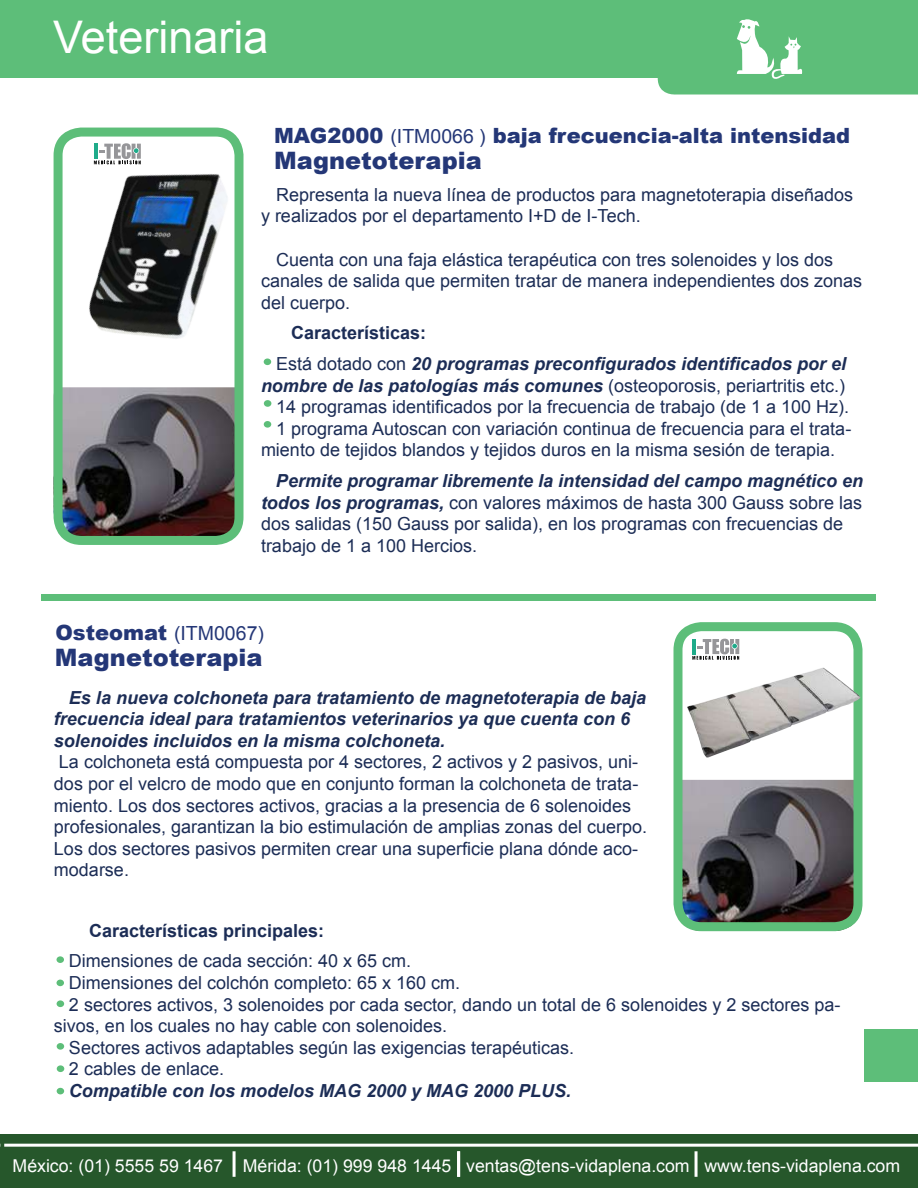
<style>
.page{position:relative;width:918px;height:1188px;background:#fff}
.page>*{position:absolute;margin:0;border:0;box-sizing:border-box;transform-origin:0 0}
.t1{font:45px "Arial";color:#fff}
.t2{font:900 24px "Arial";color:#243777}
.t3{font:900 21px "Arial";color:#243777}
.t4{font:19.5px "Arial";color:#243777}
.t5{font:18px/21.6px "Arial";color:#1c2d56}
.t6{font:italic 700 18px/21.6px "Arial";color:#1c2d56}
.t7{font:700 18px "Arial";color:#1c2d56}
.t8{font:17.7px "Arial";color:#fff}
.s1{font-weight:400;font-size:19.5px}
.s2{font-style:normal}
.s3{font-weight:400;font-style:normal}
.s4{font-weight:700;font-style:italic}
.s5{font-weight:900;font-size:21px}
</style>
<div class="page">
<div style="left:0;top:0;width:918px;height:78px;background:#5dbe79"></div>
<div style="left:864px;top:1029px;width:54px;height:53px;background:#5dbe79"></div>
<svg style="left:658px;top:19px;width:260px;height:76px"></svg>
<div style="left:2px;top:1134px;width:916px;height:54px;background:#26572b"></div>
<hr style="left:0;top:1134px;width:2px;height:54px;background:#26572b">
<hr style="left:695px;top:1151px;width:3px;height:26px;background:#fff">
<hr style="left:233px;top:1151px;width:3px;height:26px;background:#fff">
<hr style="left:457px;top:1151px;width:3px;height:26px;background:#fff">
<hr style="left:4px;top:1144px;width:914px;height:3px;background:#fff">
<div style="left:42px;top:594px;width:834px;height:6px;background:#5dbe79"></div>
<img style="left:64px;top:387px;width:170px;height:148px">
<div style="left:54px;top:128px;width:190px;height:417px;border:9px solid #5dbe79;border-radius:23px"></div>
<div style="left:264px;top:400px;width:7px;height:7px;background:#5dbe79;border-radius:50%"></div>
<div style="left:264px;top:421px;width:7px;height:7px;background:#5dbe79;border-radius:50%"></div>
<img style="left:53px;top:135px;width:219px;height:242px">
<svg style="left:94px;top:143px;width:47px;height:21px"></svg>
<img style="left:684px;top:780px;width:169px;height:141px">
<div style="left:674px;top:622px;width:189px;height:309px;border:9px solid #5dbe79;border-radius:23px"></div>
<div style="left:57px;top:956px;width:7px;height:7px;background:#5dbe79;border-radius:50%"></div>
<div style="left:57px;top:1043px;width:7px;height:7px;background:#5dbe79;border-radius:50%"></div>
<div style="left:57px;top:1065px;width:7px;height:7px;background:#5dbe79;border-radius:50%"></div>
<div style="left:57px;top:1088px;width:7px;height:6px;background:#5dbe79;border-radius:50%"></div>
<div style="left:57px;top:980px;width:7px;height:6px;background:#5dbe79;border-radius:50%"></div>
<div style="left:57px;top:1000px;width:7px;height:7px;background:#5dbe79;border-radius:50%"></div>
<img style="left:687px;top:665px;width:176px;height:98px">
<svg style="left:692px;top:639px;width:47px;height:21px"></svg>
<h1 class="t1" style="left:53px;top:8px;width:217px">Veterinaria</h1>
<p class="t3" style="left:274px;top:120px;width:578px">MAG2000 <span class="s1">(ITM0066 )</span> baja frecuencia-alta intensidad</p>
<h2 class="t2" style="left:274px;top:143px;width:209px">Magnetoterapia</h2>
<p class="t5" style="left:261px;top:184px;width:594px;text-indent:15px">Representa la nueva línea de productos para magnetoterapia diseñados y realizados por el departamento I+D de I-Tech.</p>
<p class="t5" style="left:261px;top:249px;width:603px;text-indent:15px">Cuenta con una faja elástica terapéutica con tres solenoides y los dos canales de salida que permiten tratar de manera independientes dos zonas del cuerpo.</p>
<p class="t6" style="left:276px;top:318px;width:572px;line-height:30.6px;text-indent:15px"><span class="s2">Características:<br></span><span class="s3">Está dotado con</span> 20 programas preconfigurados identificados por el</p>
<p class="t6" style="left:261px;top:375px;width:586px">nombre de las patologías más comunes <span class="s3">(osteoporosis, periartritis etc.)</span></p>
<p class="t5" style="left:276px;top:396px;width:575px">14 programas identificados por la frecuencia de trabajo (de 1 a 100 Hz).</p>
<p class="t5" style="left:276px;top:418px;width:577px">1 programa Autoscan con variación continua de frecuencia para el trata-</p>
<p class="t5" style="left:261px;top:439px;width:576px">miento de tejidos blandos y tejidos duros en la misma sesión de terapia.</p>
<p class="t5" style="left:261px;top:470px;width:604px;text-indent:15px"><span class="s4">Permite programar libremente la intensidad del campo magnético en todos los programas,</span> con valores máximos de hasta 300 Gauss sobre las dos salidas (150 Gauss por salida), en los programas con frecuencias de trabajo de 1 a 100 Hercios.</p>
<p class="t4" style="left:55px;top:620px;width:210px"><span class="s5">Osteomat</span> (ITM0067)</p>
<h2 class="t2" style="left:55px;top:640px;width:209px">Magnetoterapia</h2>
<p class="t6" style="left:54px;top:687px;width:594px;text-indent:15px">Es la nueva colchoneta para tratamiento de magnetoterapia de baja frecuencia ideal para tratamientos veterinarios ya que cuenta con 6 solenoides incluidos en la misma colchoneta.</p>
<p class="t5" style="left:54px;top:752px;width:595px">La colchoneta está compuesta por 4 sectores, 2 activos y 2 pasivos, uni&shy;dos por el velcro de modo que en conjunto forman la colchoneta de trata&shy;miento. Los dos sectores activos, gracias a la presencia de 6 solenoides profesionales, garantizan la bio estimulación de amplias zonas del cuerpo.<br>Los dos sectores pasivos permiten crear una superficie plana dónde aco&shy;modarse.</p>
<p class="t7" style="left:89px;top:919px;width:237px">Características principales:</p>
<p class="t5" style="left:69px;top:951px;width:344px">Dimensiones de cada sección: 40 x 65 cm.</p>
<p class="t5" style="left:69px;top:972px;width:393px">Dimensiones del colchón completo: 65 x 160 cm.</p>
<p class="t5" style="left:69px;top:994px;width:773px">2 sectores activos, 3 solenoides por cada sector, dando un total de 6 solenoides y 2 sectores pa-</p>
<p class="t5" style="left:54px;top:1015px;width:395px">sivos, en los cuales no hay cable con solenoides.</p>
<p class="t5" style="left:69px;top:1037px;width:507px">Sectores activos adaptables según las exigencias terapéuticas.</p>
<p class="t5" style="left:69px;top:1059px;width:157px">2 cables de enlace.</p>
<p class="t6" style="left:69px;top:1080px;width:504px">Compatible con los modelos MAG 2000 y MAG 2000 PLUS.</p>
<p class="t8" style="left:13px;top:1155px;width:889px">México: (01) 5555 59 1467 Mérida: (01) 999 948 1445 ventas@tens-vidaplena.com www.tens-vidaplena.com</p>
</div>
